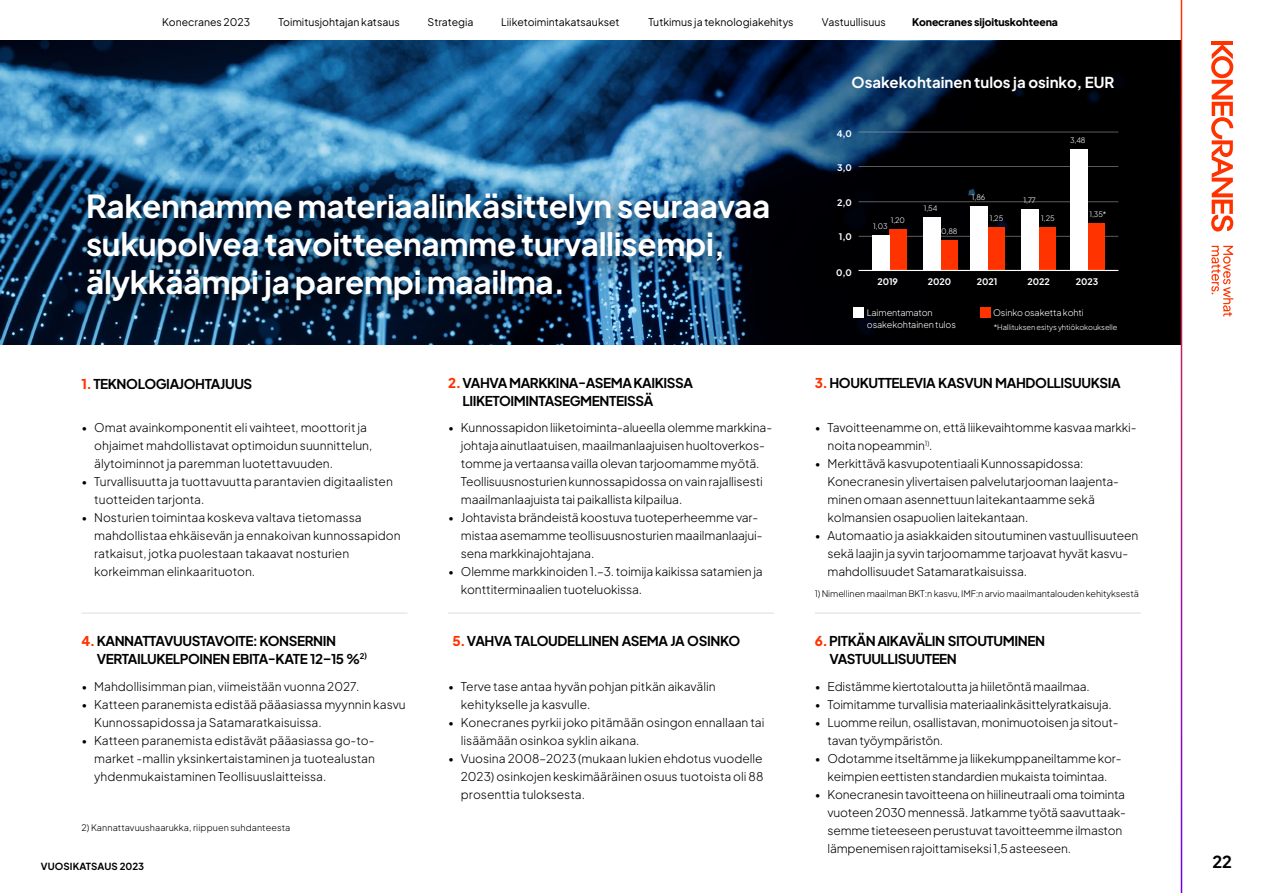
<style>
.page{position:relative;width:1263px;height:893px;background:#fff}
.page>*{position:absolute;margin:0;border:0;box-sizing:border-box;transform-origin:0 0}
.t1{font:700 31.5px/37.8px "Plus Jakarta Sans";letter-spacing:-.01em;color:#fff}
.t2{font:700 16.5px "Plus Jakarta Sans";color:#000}
.t3{font:700 15px "Plus Jakarta Sans";color:#fff}
.t4{font:700 13.5px/18px "Plus Jakarta Sans";letter-spacing:-.03em;color:#000}
.t5{font:300 12px/18px "Plus Jakarta Sans";letter-spacing:-.01em;color:#000}
.t6{font:10.5px "Plus Jakarta Sans";color:#000}
.t7{font:800 10.5px "Plus Jakarta Sans";letter-spacing:-.01em;color:#000}
.t8{font:700 9.75px "Plus Jakarta Sans";letter-spacing:.01em;color:#000}
.t9{font:300 9px "Plus Jakarta Sans";letter-spacing:-.01em;color:#000}
.t10{font:300 9px/12px "Plus Jakarta Sans";letter-spacing:-.01em;color:#fff}
.t11{font:300 9px "Plus Jakarta Sans";letter-spacing:.01em;color:#000}
.t12{font:700 9px "Plus Jakarta Sans";letter-spacing:-.01em;color:#fff}
.t13{font:300 7.5px "Plus Jakarta Sans";letter-spacing:-.01em;color:#fff}
.t14{font:4.05px "Plus Jakarta Sans";color:#636361}
.s1{font-weight:800;color:#f30}
</style>
<div class="page">
<hr style="left:81px;top:612px;width:326px;height:2px;background:#e8e8e8">
<hr style="left:448px;top:612px;width:326px;height:2px;background:#e8e8e8">
<hr style="left:815px;top:612px;width:326px;height:2px;background:#e8e8e8">
<img style="left:0;top:41px;width:669px;height:303px">
<svg style="left:669px;top:41px;width:512px;height:303px;background:#091522"></svg>
<div style="left:71px;top:177px;width:727px;height:152px;background:#000;opacity:.75"></div>
<hr style="left:858px;top:236px;width:260px;height:1px;background:#bababa">
<hr style="left:858px;top:201px;width:260px;height:1px;background:#bababa">
<hr style="left:858px;top:166px;width:260px;height:1px;background:#bababa">
<hr style="left:858px;top:132px;width:260px;height:1px;background:#bababa">
<div style="left:853px;top:307px;width:10px;height:11px;background:#fff"></div>
<div style="left:980px;top:307px;width:10px;height:11px;background:#f30"></div>
<div style="left:1087px;top:223px;width:17px;height:47px;background:#f30"></div>
<div style="left:1070px;top:149px;width:17px;height:121px;background:#fff"></div>
<div style="left:1039px;top:227px;width:17px;height:44px;background:#f30"></div>
<div style="left:1022px;top:209px;width:17px;height:61px;background:#fff"></div>
<div style="left:988px;top:227px;width:17px;height:44px;background:#f30"></div>
<div style="left:970px;top:206px;width:17px;height:65px;background:#fff"></div>
<div style="left:940px;top:240px;width:17px;height:31px;background:#f30"></div>
<div style="left:923px;top:217px;width:17px;height:54px;background:#fff"></div>
<div style="left:889px;top:229px;width:17px;height:42px;background:#f30"></div>
<div style="left:872px;top:235px;width:17px;height:35px;background:#fff"></div>
<hr style="left:858px;top:270px;width:260px;height:1px;background:#fff">
<hr style="left:1212px;top:41px;width:21px;height:4px;background:#f30">
<svg style="left:1211px;top:44px;width:22px;height:188px"></svg>
<svg style="left:1211px;top:246px;width:22px;height:70px"></svg>
<p class="t6" style="left:162px;top:13px;width:90px">Konecranes 2023</p>
<p class="t6" style="left:278px;top:13px;width:123px">Toimitusjohtajan katsaus</p>
<p class="t6" style="left:428px;top:13px;width:47px">Strategia</p>
<p class="t6" style="left:501px;top:13px;width:120px">Liiketoimintakatsaukset</p>
<p class="t6" style="left:648px;top:13px;width:147px">Tutkimus ja teknologiakehitys</p>
<p class="t6" style="left:822px;top:13px;width:65px">Vastuullisuus</p>
<p class="t7" style="left:912px;top:12px;width:147px">Konecranes sijoituskohteena</p>
<h1 class="t1" style="left:86px;top:183px;width:686px">Rakennamme materiaalinkäsittelyn seuraavaa sukupolvea tavoitteenamme turvallisempi, älykkäämpi ja parempi maailma.</h1>
<p class="t4" style="left:81px;top:373px;width:172px"><span class="s1">1.</span>TEKNOLOGIAJOHTAJUUS</p>
<p class="t5" style="left:94px;top:417px;width:279px;text-indent:-13px">• Omat avainkomponentit eli vaihteet, moottorit ja ohjaimet mahdollistavat optimoidun suunnittelun, älytoiminnot ja paremman luotettavuuden.</p>
<p class="t5" style="left:94px;top:471px;width:300px;text-indent:-13px">• Turvallisuutta ja tuottavuutta parantavien digitaalisten tuotteiden tarjonta.</p>
<p class="t5" style="left:94px;top:507px;width:308px;text-indent:-13px">• Nosturien toimintaa koskeva valtava tietomassa mahdollistaa ehkäisevän ja ennakoivan kunnossapidon ratkaisut, jotka puolestaan takaavat nosturien korkeimman elinkaarituoton.</p>
<p class="t4" style="left:97px;top:630px;width:272px;text-indent:-15px"><span class="s1">4.</span>KANNATTAVUUSTAVOITE: KONSERNIN<br>VERTAILUKELPOINEN EBITA-KATE 12–15 %<sup>2)</sup></p>
<p class="t5" style="left:81px;top:676px;width:279px">• Mahdollisimman pian, viimeistään vuonna 2027.</p>
<p class="t5" style="left:94px;top:694px;width:313px;text-indent:-13px">• Katteen paranemista edistää pääasiassa myynnin kasvu<br>Kunnossapidossa ja Satamaratkaisuissa.</p>
<p class="t5" style="left:94px;top:730px;width:282px;text-align:justify;text-indent:-13px">• Katteen paranemista edistävät pääasiassa go-to&shy;market -mallin yksinkertaistaminen ja tuotealustan yhdenmukaistaminen Teollisuuslaitteissa.</p>
<p class="t11" style="left:81px;top:821px;width:210px">2) Kannattavuushaarukka, riippuen suhdanteesta</p>
<p class="t8" style="left:41px;top:858px;width:105px">VUOSIKATSAUS 2023</p>
<p class="t4" style="left:463px;top:372px;width:232px;text-indent:-14px"><span class="s1">2.</span>VAHVA MARKKINA-ASEMA KAIKISSA<br>LIIKETOIMINTASEGMENTEISSÄ</p>
<p class="t5" style="left:461px;top:417px;width:313px;text-indent:-13px">• Kunnossapidon liiketoiminta-alueella olemme markkina&shy;johtaja ainutlaatuisen, maailmanlaajuisen huoltoverkos&shy;tomme ja vertaansa vailla olevan tarjoomamme myötä.<br>Teollisuusnosturien kunnossapidossa on vain rajallisesti maailmanlaajuista tai paikallista kilpailua.</p>
<p class="t5" style="left:461px;top:507px;width:303px;text-indent:-13px">• Johtavista brändeistä koostuva tuoteperheemme var&shy;mistaa asemamme teollisuusnosturien maailmanlaajui&shy;sena markkinajohtajana.</p>
<p class="t5" style="left:461px;top:561px;width:303px;text-indent:-13px">• Olemme markkinoiden 1.–3. toimija kaikissa satamien ja konttiterminaalien tuoteluokissa.</p>
<p class="t4" style="left:452px;top:630px;width:289px"><span class="s1">5.</span>VAHVA TALOUDELLINEN ASEMA JA OSINKO</p>
<p class="t5" style="left:461px;top:676px;width:256px;text-indent:-13px">• Terve tase antaa hyvän pohjan pitkän aikavälin kehitykselle ja kasvulle.</p>
<p class="t5" style="left:461px;top:712px;width:305px;text-indent:-13px">• Konecranes pyrkii joko pitämään osingon ennallaan tai lisäämään osinkoa syklin aikana.</p>
<p class="t5" style="left:461px;top:748px;width:304px;text-align:justify;text-indent:-13px">• Vuosina 2008–2023 (mukaan lukien ehdotus vuodelle 2023) osinkojen keskimääräinen osuus tuotoista oli 88 prosenttia tuloksesta.</p>
<p class="t3" style="left:851px;top:69px;width:264px">Osakekohtainen tulos ja osinko, EUR</p>
<p class="t12" style="left:837px;top:125px;width:17px">4,0</p>
<p class="t12" style="left:837px;top:160px;width:16px">3,0</p>
<p class="t12" style="left:837px;top:194px;width:16px">2,0</p>
<p class="t12" style="left:839px;top:229px;width:15px">1,0</p>
<p class="t12" style="left:836px;top:264px;width:17px">0,0</p>
<p class="t13" style="left:891px;top:214px;width:16px">1,20</p>
<p class="t13" style="left:873px;top:220px;width:16px">1,03</p>
<p class="t13" style="left:924px;top:202px;width:15px">1,54</p>
<p class="t13" style="left:941px;top:225px;width:18px">0,88</p>
<p class="t13" style="left:972px;top:191px;width:15px">1,86</p>
<p class="t13" style="left:990px;top:212px;width:15px">1,25</p>
<p class="t13" style="left:1070px;top:135px;width:17px">3,48</p>
<p class="t13" style="left:1023px;top:194px;width:14px">1,77</p>
<p class="t13" style="left:1041px;top:212px;width:15px">1,25</p>
<p class="t13" style="left:1089px;top:209px;width:18px">1,35*</p>
<p class="t14" style="left:1103px;top:211px;width:3px">*</p>
<p class="t12" style="left:877px;top:273px;width:22px">2019</p>
<p class="t12" style="left:928px;top:273px;width:25px">2020</p>
<p class="t12" style="left:977px;top:273px;width:22px">2021</p>
<p class="t12" style="left:1027px;top:273px;width:24px">2022</p>
<p class="t12" style="left:1076px;top:273px;width:24px">2023</p>
<p class="t10" style="left:993px;top:306px;width:92px">Osinko osaketta kohti</p>
<p class="t10" style="left:867px;top:306px;width:91px">Laimentamaton osakekohtainen tulos</p>
<p class="t13" style="left:994px;top:321px;width:125px">*Hallituksen esitys yhtiökokoukselle</p>
<p class="t4" style="left:815px;top:373px;width:307px"><span class="s1">3.</span> HOUKUTTELEVIA KASVUN MAHDOLLISUUKSIA</p>
<p class="t5" style="left:827px;top:417px;width:311px;text-indent:-13px">• Tavoitteenamme on, että liikevaihtomme kasvaa markki&shy;noita nopeammin<sup>1)</sup>.</p>
<p class="t5" style="left:827px;top:453px;width:293px;text-indent:-13px">• Merkittävä kasvupotentiaali Kunnossapidossa:<br>Konecranesin ylivertaisen palvelutarjooman laajenta&shy;minen omaan asennettuun laitekantaamme sekä kolmansien osapuolien laitekantaan.</p>
<p class="t5" style="left:827px;top:525px;width:312px;text-indent:-13px">• Automaatio ja asiakkaiden sitoutuminen vastuullisuuteen sekä laajin ja syvin tarjoomamme tarjoavat hyvät kasvu&shy;mahdollisuudet Satamaratkaisuissa.</p>
<p class="t9" style="left:815px;top:587px;width:325px">1) Nimellinen maailman BKT:n kasvu, IMF:n arvio maailmantalouden kehityksestä</p>
<p class="t4" style="left:829px;top:630px;width:217px;text-indent:-15px"><span class="s1">6.</span>PITKÄN AIKAVÄLIN SITOUTUMINEN<br>VASTUULLISUUTEEN</p>
<p class="t5" style="left:815px;top:676px;width:277px">• Edistämme kiertotaloutta ja hiiletöntä maailmaa.</p>
<p class="t5" style="left:815px;top:694px;width:298px">• Toimitamme turvallisia materiaalinkäsittelyratkaisuja.</p>
<p class="t5" style="left:827px;top:712px;width:292px;text-indent:-13px">• Luomme reilun, osallistavan, monimuotoisen ja sitout&shy;tavan työympäristön.</p>
<p class="t5" style="left:815px;top:748px;width:308px;text-align:center">• Odotamme itseltämme ja liikekumppaneiltamme kor&shy;keimpien eettisten standardien mukaista toimintaa.</p>
<p class="t5" style="left:827px;top:784px;width:300px;text-indent:-13px">• Konecranesin tavoitteena on hiilineutraali oma toiminta vuoteen 2030 mennessä. Jatkamme työtä saavuttaak&shy;semme tieteeseen perustuvat tavoitteemme ilmaston lämpenemisen rajoittamiseksi 1,5 asteeseen.</p>
<h2 class="t2" style="left:1212px;top:847px;width:21px">22</h2>
</div>
